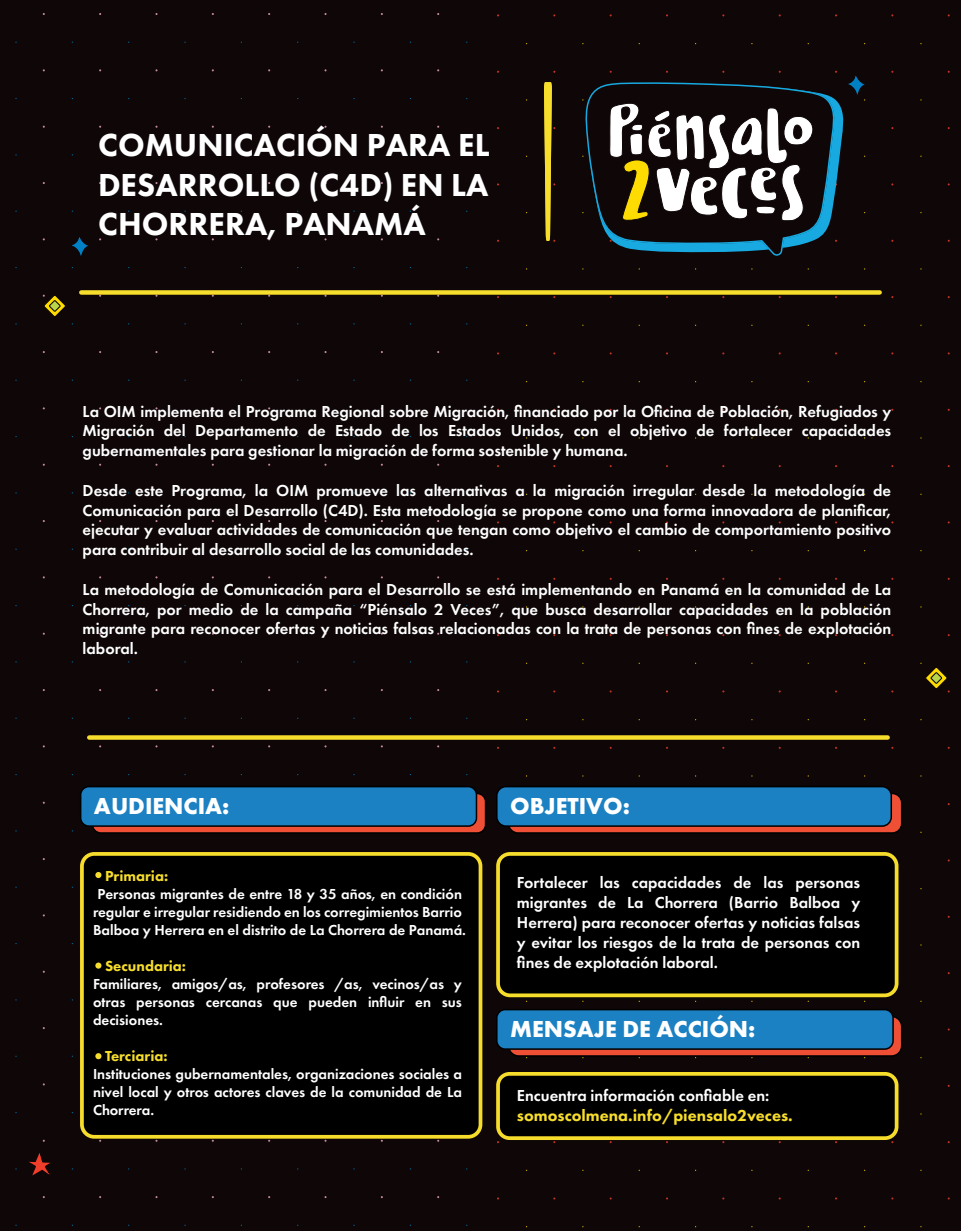
<style>
.page{position:relative;width:961px;height:1231px;background:#0e0607}
.page>*{position:absolute;margin:0;border:0;box-sizing:border-box;transform-origin:0 0}
.t1{font:800 33px/39.6px "Futura PT";color:#fff;text-align:justify}
.t2{font:700 24px "Futura PT";color:#fff}
.t3{font:600 16.5px/19.8px "Futura PT";color:#fff;text-align:justify}
.t4{font:800 16.5px "Futura PT";color:#f7dd2c}
.t5{font:600 15px/18px "Futura PT";color:#fff;text-align:justify}
.t6{font:800 15px "Futura PT";color:#f7dd2c}
</style>
<div class="page">
<svg style="left:29px;top:1153px;width:21px;height:23px"></svg>
<svg style="left:42px;top:294px;width:31px;height:30px"></svg>
<svg style="left:71px;top:237px;width:31px;height:31px"></svg>
<svg style="left:835px;top:71px;width:58px;height:30px"></svg>
<svg style="left:920px;top:662px;width:29px;height:30px"></svg>
<svg style="left:544px;top:82px;width:11px;height:160px"></svg>
<div style="left:81px;top:290px;width:798px;height:5px;background:#f7dd2c"></div>
<div style="left:82px;top:854px;width:398px;height:282px;background:#000001;border-radius:12px"></div>
<div style="left:80px;top:852px;width:402px;height:286px;border:4px solid #f6dc2b;border-radius:12px"></div>
<div style="left:498px;top:854px;width:398px;height:141px;background:#000001;border-radius:12px"></div>
<div style="left:496px;top:852px;width:402px;height:145px;border:4px solid #f6dc2b;border-radius:12px"></div>
<div style="left:498px;top:1073px;width:398px;height:65px;background:#000001;border-radius:11px"></div>
<div style="left:496px;top:1072px;width:402px;height:68px;border:4px solid #f6dc2b;border-radius:11px"></div>
<svg style="left:582px;top:82px;width:262px;height:174px"></svg>
<svg style="left:89px;top:735px;width:798px;height:4px;background:#e6ce29"></svg>
<div style="left:92px;top:793px;width:393px;height:40px;background:#ef4f34;border-radius:8px"></div>
<div style="left:92px;top:792px;width:394px;height:41px;border:2px solid #000001;border-radius:8px"></div>
<div style="left:81px;top:786px;width:395px;height:40px;background:#1b81c3;border-radius:8px"></div>
<div style="left:80px;top:786px;width:397px;height:41px;border:2px solid #000001;border-radius:8px"></div>
<div style="left:508px;top:793px;width:393px;height:40px;background:#ef4f34;border-radius:9px"></div>
<div style="left:508px;top:792px;width:394px;height:41px;border:2px solid #000001;border-radius:9px"></div>
<div style="left:497px;top:786px;width:394px;height:40px;background:#1b81c3;border-radius:9px"></div>
<div style="left:496px;top:786px;width:396px;height:41px;border:2px solid #000001;border-radius:9px"></div>
<div style="left:508px;top:1016px;width:393px;height:40px;background:linear-gradient(to right,#f04f34,#ed4e34);border-radius:10px"></div>
<div style="left:508px;top:1015px;width:394px;height:41px;border:2px solid #000001;border-radius:10px"></div>
<div style="left:497px;top:1009px;width:396px;height:40px;background:#1b81c3;border-radius:8px"></div>
<div style="left:496px;top:1008px;width:397px;height:41px;border:2px solid #000001;border-radius:8px"></div>
<svg style="left:95px;top:962px;width:6px;height:7px"></svg>
<svg style="left:95px;top:872px;width:6px;height:6px"></svg>
<svg style="left:95px;top:1053px;width:6px;height:6px"></svg>
<h1 class="t1" style="left:98px;top:125px;width:393px">COMUNICACIÓN PARA EL DESARROLLO (C4D) EN LA CHORRERA, PANAMÁ</h1>
<p class="t3" style="left:83px;top:401px;width:810px">La OIM implementa el Programa Regional sobre Migración, financiado por la Oficina de Población, Refugiados y Migración del Departamento de Estado de los Estados Unidos, con el objetivo de fortalecer capacidades gubernamentales para gestionar la migración de forma sostenible y humana.</p>
<p class="t3" style="left:83px;top:480px;width:810px">Desde este Programa, la OIM promueve las alternativas a la migración irregular desde la metodología de Comunicación para el Desarrollo (C4D). Esta metodología se propone como una forma innovadora de planificar, ejecutar y evaluar actividades de comunicación que tengan como objetivo el cambio de comportamiento positivo para contribuir al desarrollo social de las comunidades.</p>
<p class="t3" style="left:83px;top:579px;width:810px">La metodología de Comunicación para el Desarrollo se está implementando en Panamá en la comunidad de La Chorrera, por medio de la campaña “Piénsalo 2 Veces”, que busca desarrollar capacidades en la población migrante para reconocer ofertas y noticias falsas relacionadas con la trata de personas con fines de explotación laboral.</p>
<h2 class="t2" style="left:94px;top:791px;width:137px">AUDIENCIA:</h2>
<h2 class="t2" style="left:510px;top:791px;width:121px">OBJETIVO:</h2>
<p class="t6" style="left:105px;top:866px;width:65px">Primaria:</p>
<p class="t5" style="left:93px;top:884px;width:374px;text-align:center">Personas migrantes de entre 18 y 35 años, en condición regular e irregular residiendo en los corregimientos Barrio<br>Balboa y Herrera en el distrito de La Chorrera de Panamá.</p>
<p class="t6" style="left:105px;top:956px;width:83px">Secundaria:</p>
<p class="t5" style="left:93px;top:974px;width:370px">Familiares, amigos/as, profesores /as, vecinos/as y otras personas cercanas que pueden influir en sus decisiones.</p>
<p class="t6" style="left:105px;top:1046px;width:64px">Terciaria:</p>
<p class="t5" style="left:93px;top:1064px;width:370px">Instituciones gubernamentales, organizaciones sociales a nivel local y otros actores claves de la comunidad de La Chorrera.</p>
<p class="t3" style="left:517px;top:873px;width:345px">Fortalecer las capacidades de las personas migrantes de La Chorrera (Barrio Balboa y Herrera) para reconocer ofertas y noticias falsas y evitar los riesgos de la trata de personas con fines de explotación laboral.</p>
<h2 class="t2" style="left:510px;top:1013px;width:247px">MENSAJE DE ACCIÓN:</h2>
<p class="t3" style="left:517px;top:1085px;width:254px">Encuentra información confiable en:</p>
<p class="t4" style="left:517px;top:1104px;width:277px">somoscolmena.info/piensalo2veces.</p>
</div>
